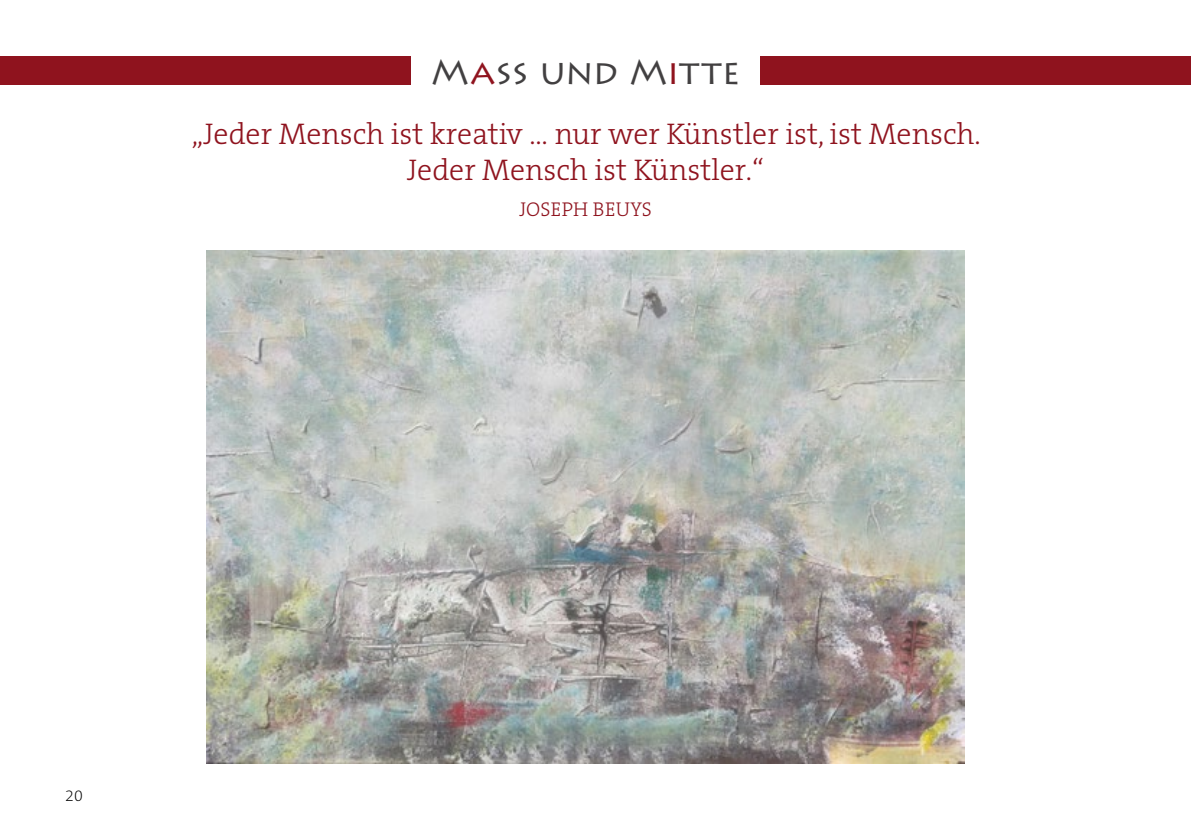
<style>
.page{position:relative;width:1191px;height:840px;background:#fff}
.page>*{position:absolute;margin:0;border:0;box-sizing:border-box;transform-origin:0 0}
.t1{font:34.8px "Lithos Pro";letter-spacing:.005em;color:#424041}
.t2{font:300 30px/36px "The Serif B W3";color:#8f131e;text-align:center}
.t3{font:300 20px "The Serif B W3";letter-spacing:.015em;color:#8f131e}
.t4{font:200 16px "The Sans C5";color:#000}
.s1{color:#8f131e}
</style>
<div class="page">
<img style="left:207px;top:250px;width:757px;height:513px">
<div style="left:0;top:57px;width:410px;height:28px;background:#8f131e"></div>
<div style="left:760px;top:57px;width:431px;height:28px;background:#8f131e"></div>
<p class="t1" style="left:431px;top:52px;width:311px">M<span class="s1">a</span>ss und M<span class="s1">i</span>tte</p>
<p class="t2" style="left:192px;top:116px;width:790px">„Jeder Mensch ist kreativ … nur wer Künstler ist, ist Mensch.<br>Jeder Mensch ist Künstler.“</p>
<p class="t3" style="left:519px;top:196px;width:134px">JOSEPH BEUYS</p>
<p class="t4" style="left:65px;top:784px;width:19px">20</p>
</div>
